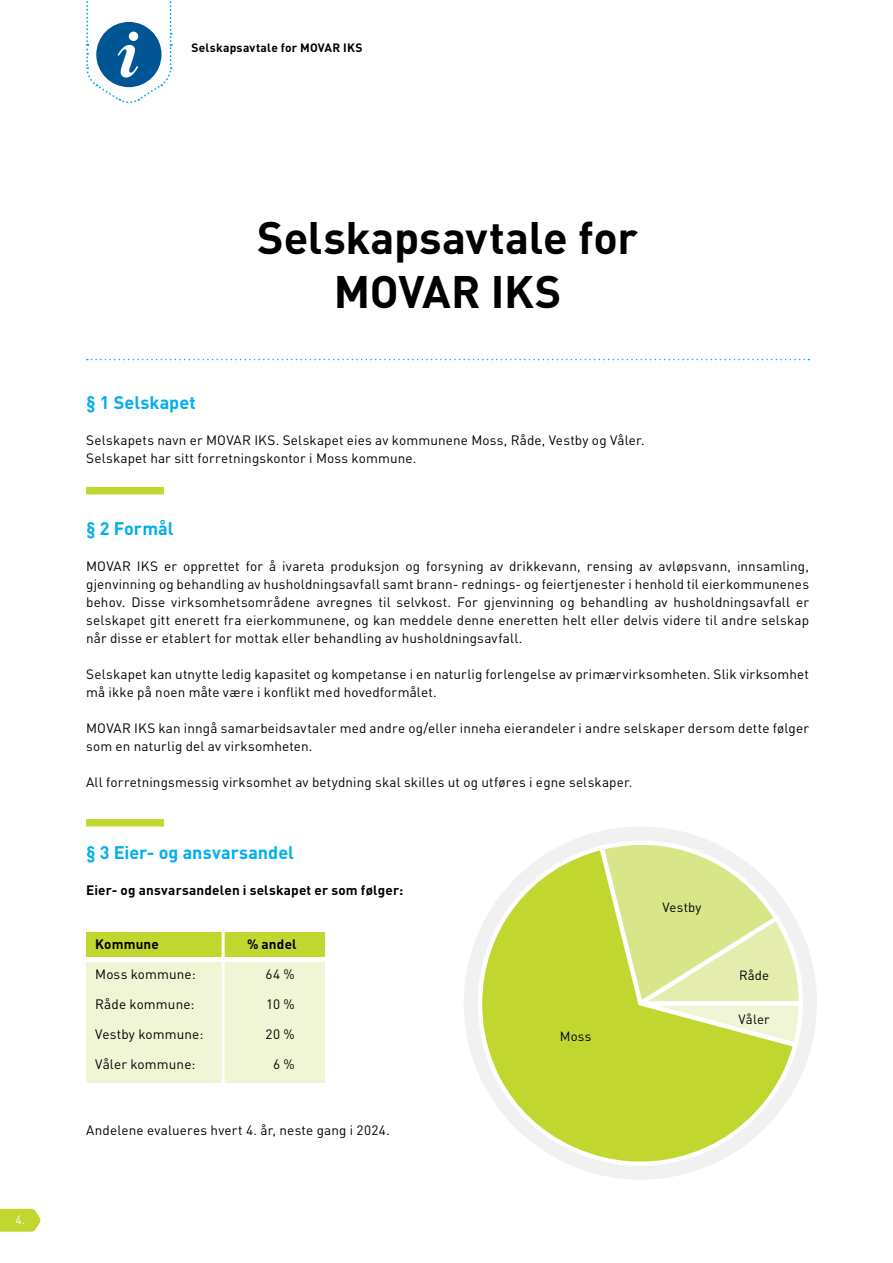
<style>
.page{position:relative;width:893px;height:1263px;background:#fff}
.page>*{position:absolute;margin:0;border:0;box-sizing:border-box;transform-origin:0 0}
.t1{font:700 45px/54px "DIN Pro";letter-spacing:-.005em;color:#000;text-align:center}
.t2{font:700 18px "DIN Pro";color:#00aeef}
.t3{font:13.5px/18px "DIN Pro";letter-spacing:.01em;color:#000}
.t4{font:700 13.5px "DIN Pro";letter-spacing:.01em;color:#000}
.t5{font:13.2px "DIN Pro";letter-spacing:.01em;color:#000}
.t6{font:700 12px "DIN Pro";letter-spacing:.02em;color:#000}
.t7{font:12px "DIN Pro";color:#fff}
</style>
<div class="page">
<svg style="left:0;top:1209px;width:41px;height:23px"></svg>
<svg style="left:87px;top:359px;width:722px;height:1px"></svg>
<div style="left:464px;top:826px;width:353px;height:354px;background:#f1f1f2;border-radius:50%"></div>
<svg style="left:476px;top:842px;width:325px;height:324px"></svg>
<div style="left:86px;top:932px;width:239px;height:24px;background:#c1d72f"></div>
<div style="left:86px;top:962px;width:239px;height:121px;background:#f0f5d5"></div>
<hr style="left:222px;top:930px;width:3px;height:186px;background:#fff">
<div style="left:86px;top:819px;width:78px;height:7px;background:#c1d72f"></div>
<div style="left:86px;top:487px;width:78px;height:7px;background:#c1d72f"></div>
<svg style="left:86px;top:1px;width:87px;height:102px"></svg>
<div style="left:129px;top:32px;width:9px;height:9px;background:#fff;border-radius:50%"></div>
<p class="t6" style="left:191px;top:39px;width:173px">Selskapsavtale for MOVAR IKS</p>
<p class="t7" style="left:16px;top:1211px;width:11px">4.</p>
<h1 class="t1" style="left:257px;top:209px;width:382px">Selskapsavtale for<br>MOVAR IKS</h1>
<h2 class="t2" style="left:86px;top:390px;width:111px">§ 1 Selskapet</h2>
<p class="t3" style="left:86px;top:431px;width:560px">Selskapets navn er MOVAR IKS. Selskapet eies av kommunene Moss, Råde, Vestby og Våler.<br>Selskapet har sitt forretningskontor i Moss kommune.</p>
<h2 class="t2" style="left:86px;top:516px;width:89px">§ 2 Formål</h2>
<p class="t3" style="left:86px;top:557px;width:724px;text-align:justify">MOVAR IKS er opprettet for å ivareta produksjon og forsyning av drikkevann, rensing av avløpsvann, innsamling, gjenvinning og behandling av husholdningsavfall samt brann- rednings- og feiertjenester i henhold til eierkommunenes behov. Disse virksomhetsområdene avregnes til selvkost. For gjenvinning og behandling av husholdningsavfall er selskapet gitt enerett fra eierkommunene, og kan meddele denne eneretten helt eller delvis videre til andre selskap når disse er etablert for mottak eller behandling av husholdningsavfall.</p>
<p class="t3" style="left:86px;top:665px;width:724px">Selskapet kan utnytte ledig kapasitet og kompetanse i en naturlig forlengelse av primærvirksomheten. Slik virksomhet må ikke på noen måte være i konflikt med hovedformålet.</p>
<p class="t3" style="left:86px;top:719px;width:724px">MOVAR IKS kan inngå samarbeidsavtaler med andre og/eller inneha eierandeler i andre selskaper dersom dette følger som en naturlig del av virksomheten.</p>
<p class="t3" style="left:86px;top:773px;width:548px">All forretningsmessig virksomhet av betydning skal skilles ut og utføres i egne selskaper.</p>
<h2 class="t2" style="left:86px;top:840px;width:209px">§ 3 Eier- og ansvarsandel</h2>
<p class="t4" style="left:86px;top:881px;width:319px">Eier- og ansvarsandelen i selskapet er som følger:</p>
<p class="t4" style="left:95px;top:935px;width:65px">Kommune</p>
<p class="t4" style="left:247px;top:935px;width:51px">% andel</p>
<p class="t3" style="left:95px;top:964px;width:102px">Moss kommune:</p>
<p class="t3" style="left:265px;top:964px;width:31px">64 %</p>
<p class="t3" style="left:95px;top:994px;width:101px">Råde kommune:</p>
<p class="t3" style="left:266px;top:994px;width:30px">10 %</p>
<p class="t3" style="left:95px;top:1024px;width:110px">Vestby kommune:</p>
<p class="t3" style="left:266px;top:1024px;width:31px">20 %</p>
<p class="t3" style="left:95px;top:1054px;width:102px">Våler kommune:</p>
<p class="t3" style="left:273px;top:1054px;width:23px">6 %</p>
<p class="t3" style="left:86px;top:1121px;width:305px">Andelene evalueres hvert 4. år, neste gang i 2024.</p>
<p class="t5" style="left:560px;top:1027px;width:33px">Moss</p>
<p class="t5" style="left:662px;top:899px;width:40px">Vestby</p>
<p class="t5" style="left:739px;top:966px;width:32px">Råde</p>
<p class="t5" style="left:739px;top:1010px;width:33px">Våler</p>
</div>
